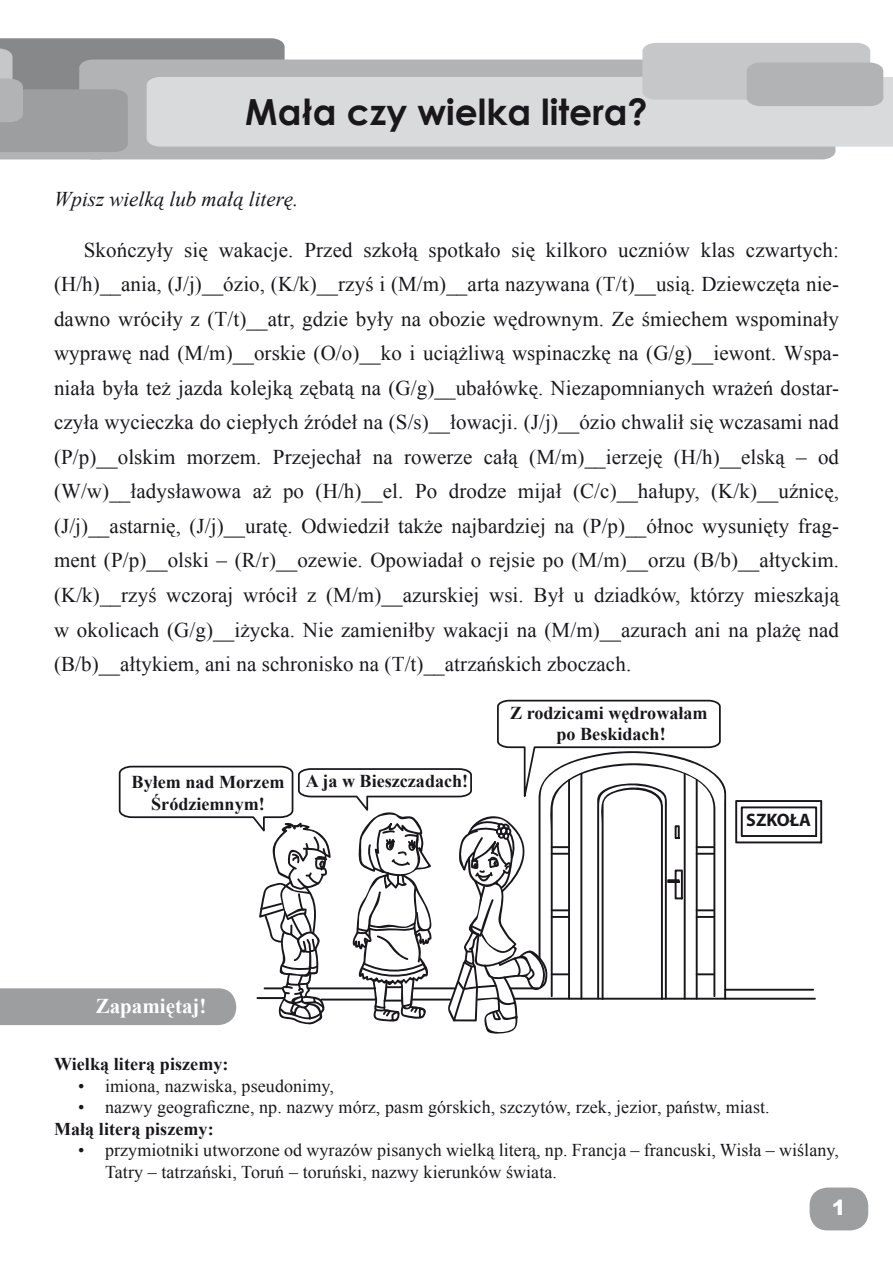
<style>
.page{position:relative;width:893px;height:1263px;background:#fff}
.page>*{position:absolute;margin:0;border:0;box-sizing:border-box;transform-origin:0 0}
.t1{font:700 36px "Century Gothic";color:#1a171c}
.t2{font:21px/34.5px "Times New Roman";letter-spacing:.005em;color:#1a171c;text-align:justify}
.t3{font:italic 21px "Times New Roman";color:#1a171c}
.t4{font:700 21px "Times New Roman";color:#fff}
.t5{font:900 21px "Arial";color:#fff}
.t6{font:700 18.15px/21.8px "Times New Roman";color:#1a171c;text-align:center}
.t7{font:700 18.15px "Myriad";color:#1a171c}
.t8{font:18px/21.6px "Times New Roman";letter-spacing:.005em;color:#1a171c}
.t9{font:700 18px "Times New Roman";letter-spacing:.005em;color:#1a171c}
</style>
<div class="page">
<div style="left:810px;top:1187px;width:58px;height:43px;background:#9c9e9f;border-radius:18px"></div>
<div style="left:285px;top:60px;width:550px;height:99px;background:#b1b3b4"></div>
<div style="left:285px;top:77px;width:608px;height:70px;background:#d9dadb"></div>
<svg style="left:642px;top:43px;width:241px;height:63px;background:#c0c1c2"></svg>
<svg style="left:0;top:38px;width:285px;height:121px;background:#aeb0b1"></svg>
<svg style="left:0;top:699px;width:822px;height:335px"></svg>
<p class="t1" style="left:245px;top:84px;width:404px">Mała czy wielka litera?</p>
<p class="t3" style="left:54px;top:184px;width:246px">Wpisz wielką lub małą literę.</p>
<p class="t2" style="left:54px;top:232px;width:787px;text-indent:30px">Skończyły się wakacje. Przed szkołą spotkało się kilkoro uczniów klas czwartych: (H/h)__ania, (J/j)__ózio, (K/k)__rzyś i (M/m)__arta nazywana (T/t)__usią. Dziewczęta nie&shy;dawno wróciły z (T/t)__atr, gdzie były na obozie wędrownym. Ze śmiechem wspominały wyprawę nad (M/m)__orskie (O/o)__ko i uciążliwą wspinaczkę na (G/g)__iewont. Wspa&shy;niała była też jazda kolejką zębatą na (G/g)__ubałówkę. Niezapomnianych wrażeń dostar&shy;czyła wycieczka do ciepłych źródeł na (S/s)__łowacji. (J/j)__ózio chwalił się wczasami nad (P/p)__olskim morzem. Przejechał na rowerze całą (M/m)__ierzeję (H/h)__elską – od (W/w)__ładysławowa aż po (H/h)__el. Po drodze mijał (C/c)__hałupy, (K/k)__uźnicę, (J/j)__astarnię, (J/j)__uratę. Odwiedził także najbardziej na (P/p)__ółnoc wysunięty frag&shy;ment (P/p)__olski – (R/r)__ozewie. Opowiadał o rejsie po (M/m)__orzu (B/b)__ałtyckim. (K/k)__rzyś wczoraj wrócił z (M/m)__azurskiej wsi. Był u dziadków, którzy mieszkają w okolicach (G/g)__iżycka. Nie zamieniłby wakacji na (M/m)__azurach ani na plażę nad (B/b)__ałtykiem, ani na schronisko na (T/t)__atrzańskich zboczach.</p>
<p class="t6" style="left:132px;top:770px;width:154px">Byłem nad Morzem<br>Śródziemnym!</p>
<p class="t6" style="left:306px;top:770px;width:164px">A ja w Bieszczadach!</p>
<p class="t6" style="left:510px;top:701px;width:199px">Z rodzicami wędrowałam po Beskidach!</p>
<p class="t7" style="left:746px;top:810px;width:66px">SZKOŁA</p>
<p class="t4" style="left:96px;top:991px;width:112px">Zapamiętaj!</p>
<p class="t9" style="left:54px;top:1051px;width:176px">Wielką literą piszemy:</p>
<p class="t8" style="left:78px;top:1074px;width:257px">• imiona, nazwiska, pseudonimy,</p>
<p class="t8" style="left:78px;top:1096px;width:693px">• nazwy geograficzne, np. nazwy mórz, pasm górskich, szczytów, rzek, jezior, państw, miast.</p>
<p class="t9" style="left:54px;top:1116px;width:161px">Małą literą piszemy:</p>
<p class="t8" style="left:105px;top:1139px;width:735px;text-indent:-27px">• przymiotniki utworzone od wyrazów pisanych wielką literą, np. Francja – francuski, Wisła – wiślany,<br>Tatry – tatrzański, Toruń – toruński, nazwy kierunków świata.</p>
<p class="t5" style="left:832px;top:1192px;width:16px">1</p>
</div>
